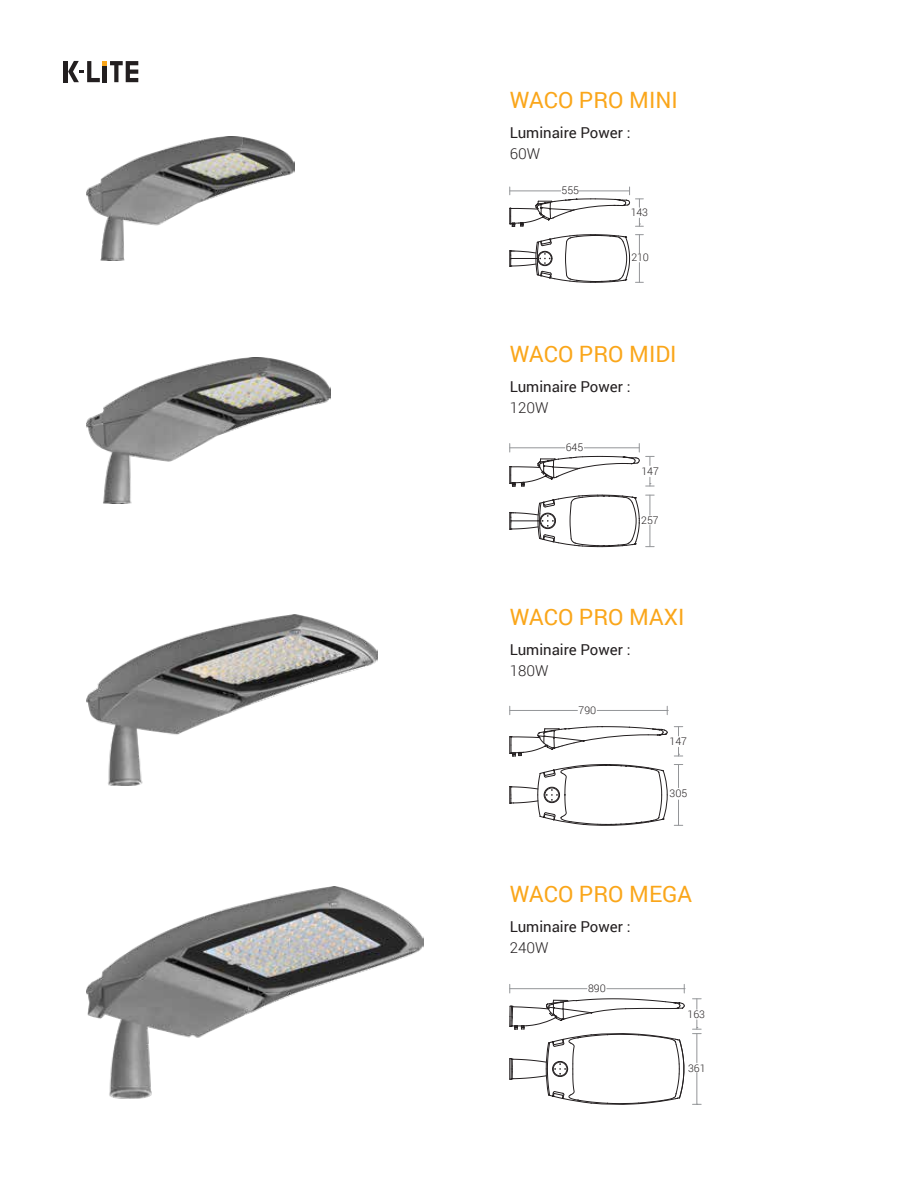
<style>
.page{position:relative;width:915px;height:1204px;background:#fff}
.page>*{position:absolute;margin:0;border:0;box-sizing:border-box;transform-origin:0 0}
.t1{font:22.5px "Roboto";color:#faa61a}
.t2{font:15px/21.5px "Roboto";color:#231f20}
.t3{font:300 10.5px "Roboto";color:#231f20}
.s1{font-weight:300}
</style>
<div class="page">
<hr style="left:64px;top:61px;width:4px;height:21px;background:#231f20">
<svg style="left:68px;top:61px;width:70px;height:21px"></svg>
<svg style="left:674px;top:764px;width:8px;height:23px"></svg>
<svg style="left:674px;top:799px;width:8px;height:27px"></svg>
<svg style="left:509px;top:764px;width:158px;height:61px"></svg>
<hr style="left:509px;top:710px;width:68px;height:1px;background:#939598">
<hr style="left:597px;top:710px;width:70px;height:1px;background:#939598">
<svg style="left:666px;top:706px;width:2px;height:8px"></svg>
<svg style="left:674px;top:726px;width:8px;height:10px"></svg>
<svg style="left:674px;top:747px;width:8px;height:9px"></svg>
<svg style="left:509px;top:726px;width:158px;height:30px"></svg>
<svg style="left:645px;top:456px;width:9px;height:9px"></svg>
<svg style="left:645px;top:477px;width:9px;height:9px"></svg>
<svg style="left:509px;top:443px;width:130px;height:44px"></svg>
<svg style="left:645px;top:495px;width:9px;height:20px"></svg>
<svg style="left:645px;top:525px;width:9px;height:22px"></svg>
<svg style="left:509px;top:495px;width:130px;height:52px"></svg>
<svg style="left:509px;top:234px;width:134px;height:49px"></svg>
<hr style="left:509px;top:988px;width:77px;height:1px;background:#939598">
<hr style="left:606px;top:988px;width:77px;height:1px;background:#939598">
<svg style="left:692px;top:998px;width:9px;height:11px"></svg>
<svg style="left:692px;top:1019px;width:9px;height:43px"></svg>
<hr style="left:696px;top:1072px;width:1px;height:32px;background:#939598">
<svg style="left:509px;top:998px;width:176px;height:106px"></svg>
<img style="left:86px;top:357px;width:244px;height:146px">
<svg style="left:509px;top:187px;width:134px;height:40px"></svg>
<img style="left:86px;top:136px;width:208px;height:125px">
<img style="left:86px;top:614px;width:291px;height:171px">
<img style="left:86px;top:886px;width:337px;height:212px">
<p class="t1" style="left:509px;top:85px;width:169px">WACO PRO MINI</p>
<p class="t2" style="left:509px;top:121px;width:122px">Luminaire Power :<br><span class="s1">60W</span></p>
<p class="t3" style="left:561px;top:183px;width:19px">555</p>
<p class="t3" style="left:630px;top:205px;width:19px">143</p>
<p class="t3" style="left:631px;top:250px;width:19px">210</p>
<p class="t1" style="left:509px;top:338px;width:168px">WACO PRO MIDI</p>
<p class="t2" style="left:509px;top:375px;width:122px">Luminaire Power :<br><span class="s1">120W</span></p>
<p class="t3" style="left:565px;top:440px;width:19px">645</p>
<p class="t3" style="left:641px;top:464px;width:19px">147</p>
<p class="t3" style="left:641px;top:513px;width:19px">257</p>
<p class="t1" style="left:509px;top:601px;width:176px">WACO PRO MAXI</p>
<p class="t2" style="left:509px;top:638px;width:122px">Luminaire Power :<br><span class="s1">180W</span></p>
<p class="t3" style="left:578px;top:702px;width:19px">790</p>
<p class="t3" style="left:669px;top:734px;width:19px">147</p>
<p class="t3" style="left:669px;top:786px;width:19px">305</p>
<p class="t1" style="left:509px;top:878px;width:184px">WACO PRO MEGA</p>
<p class="t2" style="left:509px;top:915px;width:122px">Luminaire Power :<br><span class="s1">240W</span></p>
<p class="t3" style="left:588px;top:980px;width:19px">890</p>
<p class="t3" style="left:687px;top:1007px;width:19px">163</p>
<p class="t3" style="left:688px;top:1060px;width:19px">361</p>
</div>
